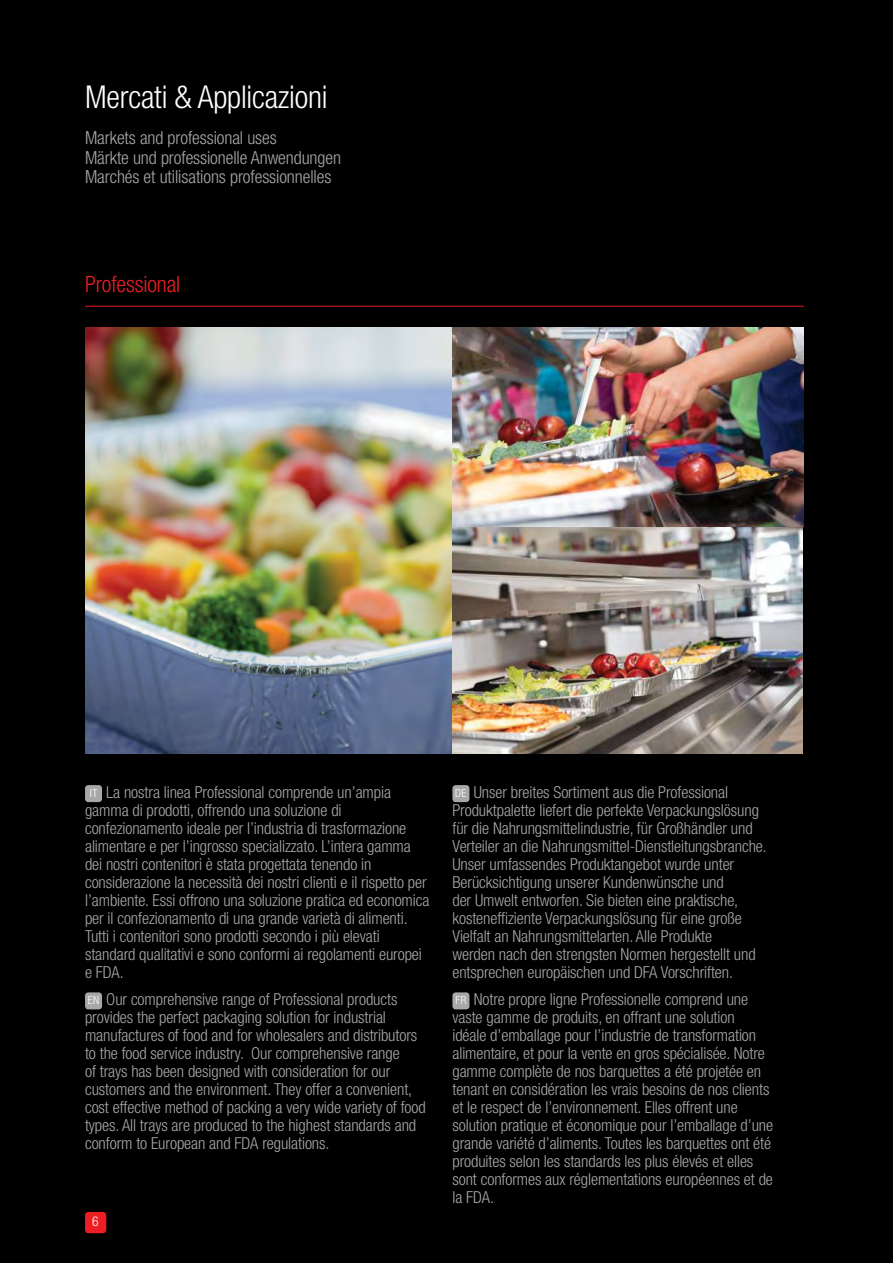
<style>
.page{position:relative;width:893px;height:1263px;background:#000}
.page>*{position:absolute;margin:0;border:0;box-sizing:border-box;transform-origin:0 0}
.t1{font:300 condensed 31.5px "Helvetica Neue LT Std";letter-spacing:-.005em;color:#fff}
.t2{font:300 condensed 22.5px "Helvetica Neue LT Std";letter-spacing:-.005em;color:#ed1d24}
.t3{font:300 condensed 18px/19.5px "Helvetica Neue LT Std";letter-spacing:-.005em;color:#a8a8aa}
.t4{font:300 condensed 16.5px/18px "Helvetica Neue LT Std";letter-spacing:-.005em;color:#a8a8aa}
.t5{font:300 condensed 13.5px "Helvetica Neue LT Std";color:#fff}
.t6{font:300 condensed 11.25px "Helvetica Neue LT Std";letter-spacing:.035em;color:#fff}
</style>
<div class="page">
<div style="left:85px;top:1212px;width:21px;height:21px;background:#ed1d24;border-radius:3px"></div>
<div style="left:452px;top:785px;width:17px;height:17px;background:#a8a8aa;border-radius:3px"></div>
<div style="left:452px;top:992px;width:17px;height:17px;background:#a8a8aa;border-radius:3px"></div>
<img style="left:85px;top:328px;width:367px;height:425px">
<img style="left:452px;top:526px;width:350px;height:227px">
<img style="left:452px;top:328px;width:352px;height:198px">
<hr style="left:85px;top:306px;width:719px;height:1px;background:#ed1d24">
<div style="left:85px;top:785px;width:17px;height:17px;background:#a8a8aa;border-radius:3px"></div>
<div style="left:85px;top:992px;width:17px;height:17px;background:#a8a8aa;border-radius:3px"></div>
<h1 class="t1" style="left:85px;top:78px;width:244px">Mercati &amp; Applicazioni</h1>
<p class="t3" style="left:85px;top:128px;width:257px">Markets and professional uses<br>Märkte und professionelle Anwendungen<br>Marchés et utilisations professionnelles</p>
<h2 class="t2" style="left:85px;top:272px;width:97px">Professional</h2>
<p class="t4" style="left:85px;top:783px;width:346px;text-indent:21px">La nostra linea Professional comprende un’ampia gamma di prodotti, offrendo una soluzione di confezionamento ideale per l’industria di trasformazione alimentare e per l’ingrosso specializzato. L’intera gamma dei nostri contenitori è stata progettata tenendo in considerazione la necessità dei nostri clienti e il rispetto per l’ambiente. Essi offrono una soluzione pratica ed economica per il confezionamento di una grande varietà di alimenti.<br>Tutti i contenitori sono prodotti secondo i più elevati standard qualitativi e sono conformi ai regolamenti europei e FDA.</p>
<p class="t4" style="left:85px;top:990px;width:342px;text-indent:21px">Our comprehensive range of Professional products provides the perfect packaging solution for industrial manufactures of food and for wholesalers and distributors to the food service industry. Our comprehensive range<br>of trays has been designed with consideration for our customers and the environment. They offer a convenient, cost effective method of packing a very wide variety of food types. All trays are produced to the highest standards and conform to European and FDA regulations.</p>
<p class="t6" style="left:90px;top:786px;width:9px">IT</p>
<p class="t6" style="left:88px;top:993px;width:13px">EN</p>
<p class="t4" style="left:452px;top:783px;width:316px;text-indent:21px">Unser breites Sortiment aus die Professional Produktpalette liefert die perfekte Verpackungslösung für die Nahrungsmittelindustrie, für Großhändler und Verteiler an die Nahrungsmittel-Dienstleitungsbranche.<br>Unser umfassendes Produktangebot wurde unter Berücksichtigung unserer Kundenwünsche und<br>der Umwelt entworfen. Sie bieten eine praktische, kosteneffiziente Verpackungslösung für eine große Vielfalt an Nahrungsmittelarten. Alle Produkte<br>werden nach den strengsten Normen hergestellt und entsprechen europäischen und DFA Vorschriften.</p>
<p class="t4" style="left:452px;top:990px;width:322px;text-indent:21px">Notre propre ligne Professionelle comprend une vaste gamme de produits, en offrant une solution<br>idéale d’emballage pour l’industrie de transformation alimentaire, et pour la vente en gros spécialisée. Notre gamme complète de nos barquettes a été projetée en tenant en considération les vrais besoins de nos clients et le respect de l’environnement. Elles offrent une solution pratique et économique pour l’emballage d’une grande variété d’aliments. Toutes les barquettes ont été produites selon les standards les plus élevés et elles sont conformes aux réglementations européennes et de la FDA.</p>
<p class="t6" style="left:455px;top:786px;width:13px">DE</p>
<p class="t6" style="left:455px;top:993px;width:12px">FR</p>
<p class="t5" style="left:92px;top:1213px;width:8px">6</p>
</div>
